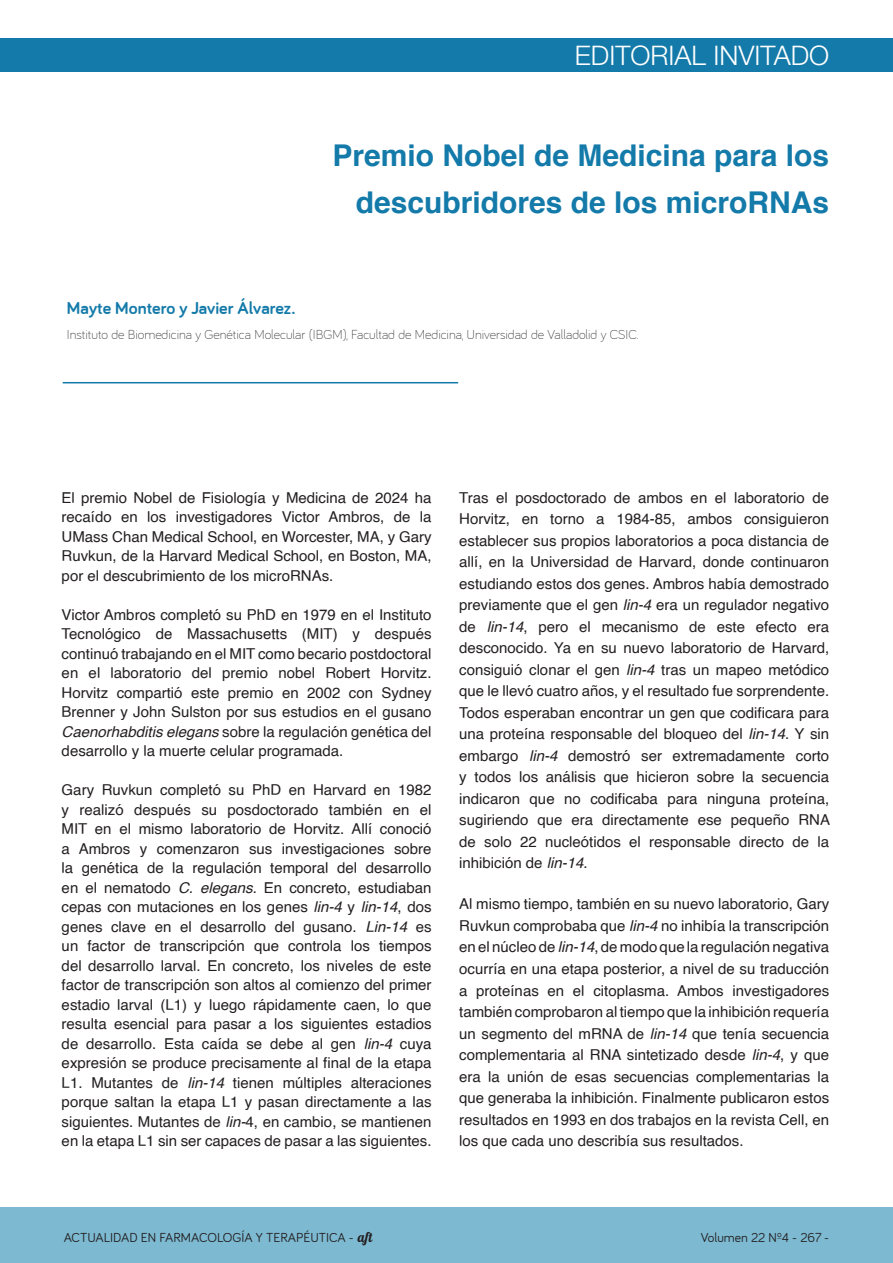
<style>
.page{position:relative;width:893px;height:1263px;background:#fff}
.page>*{position:absolute;margin:0;border:0;box-sizing:border-box;transform-origin:0 0}
.TÍTULO{font:700 30px "Helvetica";color:#137aa9}
.ENCABEZADOS_1{font:300 27px "Helvetica Neue";color:#fff}
.DEPARTAMENTOS{font:700 18px "Bariol";color:#137aa9}
.PÁRRAFO{font:15px/19.5px "Helvetica";color:#231f20;text-align:justify}
.DEPARTAMENTOS-2{font:300 13.5px "Bariol";color:#231f20}
.NUMERACIÓN{font:13.5px "Bariol";color:#231f20}
.s1{font-style:italic}
.s2{font-family:"Lobster 1.4"}
</style>
<div class="page">
<div style="left:0;top:38px;width:893px;height:33px;background:#137aa9"></div>
<hr style="left:63px;top:382px;width:395px;height:1px;background:#137aa9">
<div style="left:0;top:1208px;width:893px;height:55px;background:#7dbad2"></div>
<p class="ENCABEZADOS_1" style="left:575px;top:39px;width:256px">EDITORIAL INVITADO</p>
<p class="TÍTULO" style="left:332px;top:132px;width:498px">Premio Nobel de Medicina para los</p>
<p class="TÍTULO" style="left:356px;top:179px;width:475px">descubridores de los microRNAs</p>
<p class="DEPARTAMENTOS" style="left:67px;top:297px;width:230px">Mayte Montero y Javier Álvarez.</p>
<p class="DEPARTAMENTOS-2" style="left:67px;top:326px;width:573px">Instituto de Biomedicina y Genética Molecular (IBGM), Facultad de Medicina, Universidad de Valladolid y CSIC.</p>
<p class="PÁRRAFO" style="left:62px;top:488px;width:371px">El premio Nobel de Fisiología y Medicina de 2024 ha recaído en los investigadores Victor Ambros, de la UMass Chan Medical School, en Worcester, MA, y Gary Ruvkun, de la Harvard Medical School, en Boston, MA, por el descubrimiento de los microRNAs.</p>
<p class="PÁRRAFO" style="left:62px;top:605px;width:371px">Victor Ambros completó su PhD en 1979 en el Instituto Tecnológico de Massachusetts (MIT) y después continuó trabajando en el MIT como becario postdoctoral en el laboratorio del premio nobel Robert Horvitz.<br>Horvitz compartió este premio en 2002 con Sydney Brenner y John Sulston por sus estudios en el gusano <span class="s1">Caenorhabditis elegans</span> sobre la regulación genética del desarrollo y la muerte celular programada.</p>
<p class="PÁRRAFO" style="left:62px;top:780px;width:371px">Gary Ruvkun completó su PhD en Harvard en 1982 y realizó después su posdoctorado también en el MIT en el mismo laboratorio de Horvitz. Allí conoció a Ambros y comenzaron sus investigaciones sobre la genética de la regulación temporal del desarrollo en el nematodo <span class="s1">C. elegans</span>. En concreto, estudiaban cepas con mutaciones en los genes <span class="s1">lin-4</span> y <span class="s1">lin-14</span>, dos genes clave en el desarrollo del gusano. <span class="s1">Lin-14</span> es un factor de transcripción que controla los tiempos del desarrollo larval. En concreto, los niveles de este factor de transcripción son altos al comienzo del primer estadio larval (L1) y luego rápidamente caen, lo que resulta esencial para pasar a los siguientes estadios de desarrollo. Esta caída se debe al gen <span class="s1">lin-4</span> cuya expresión se produce precisamente al final de la etapa L1. Mutantes de <span class="s1">lin-14</span> tienen múltiples alteraciones porque saltan la etapa L1 y pasan directamente a las siguientes. Mutantes de <span class="s1">lin-</span>4, en cambio, se mantienen en la etapa L1 sin ser capaces de pasar a las siguientes.</p>
<p class="PÁRRAFO" style="left:459px;top:487px;width:372px;line-height:21.5px">Tras el posdoctorado de ambos en el laboratorio de Horvitz, en torno a 1984-85, ambos consiguieron establecer sus propios laboratorios a poca distancia de allí, en la Universidad de Harvard, donde continuaron estudiando estos dos genes. Ambros había demostrado previamente que el gen <span class="s1">lin-4</span> era un regulador negativo de <span class="s1">lin-14</span>, pero el mecanismo de este efecto era desconocido. Ya en su nuevo laboratorio de Harvard, consiguió clonar el gen <span class="s1">lin-4</span> tras un mapeo metódico que le llevó cuatro años, y el resultado fue sorprendente.<br>Todos esperaban encontrar un gen que codificara para una proteína responsable del bloqueo del <span class="s1">lin-14</span>. Y sin embargo <span class="s1">lin-4</span> demostró ser extremadamente corto y todos los análisis que hicieron sobre la secuencia indicaron que no codificaba para ninguna proteína, sugiriendo que era directamente ese pequeño RNA de solo 22 nucleótidos el responsable directo de la inhibición de <span class="s1">lin-14</span>.</p>
<p class="PÁRRAFO" style="left:459px;top:894px;width:371px;line-height:21.5px">Al mismo tiempo, también en su nuevo laboratorio, Gary Ruvkun comprobaba que <span class="s1">lin-4</span> no inhibía la transcripción en el núcleo de <span class="s1">lin-14</span>, de modo que la regulación negativa ocurría en una etapa posterior, a nivel de su traducción a proteínas en el citoplasma. Ambos investigadores también comprobaron al tiempo que la inhibición requería un segmento del mRNA de <span class="s1">lin-14</span> que tenía secuencia complementaria al RNA sintetizado desde <span class="s1">lin-4</span>, y que era la unión de esas secuencias complementarias la que generaba la inhibición. Finalmente publicaron estos resultados en 1993 en dos trabajos en la revista Cell, en los que cada uno describía sus resultados.</p>
<p class="NUMERACIÓN" style="left:64px;top:1229px;width:310px">ACTUALIDAD EN FARMACOLOGÍA Y TERAPÉUTICA - <span class="s2">aft</span></p>
<p class="NUMERACIÓN" style="left:701px;top:1230px;width:130px">Volumen 22 Nº4 - 267 -</p>
</div>
